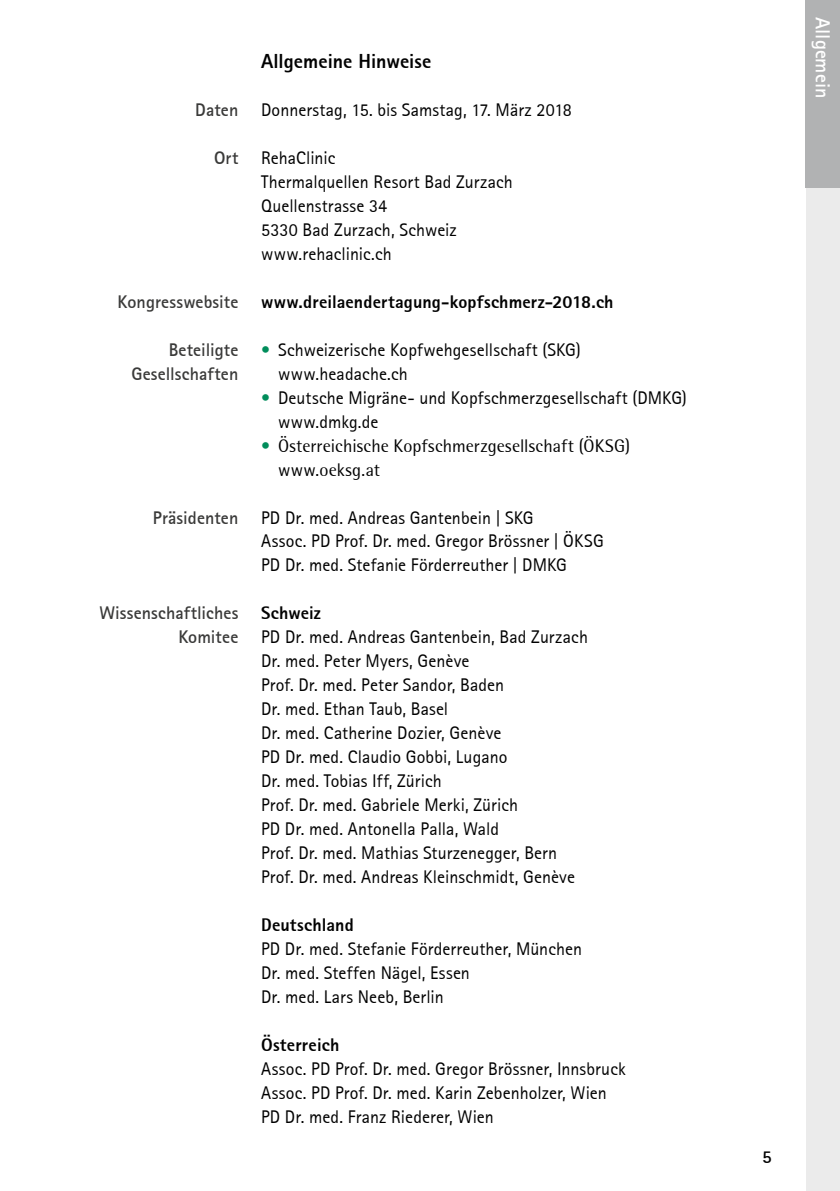
<style>
.page{position:relative;width:840px;height:1191px;background:#fff}
.page>*{position:absolute;margin:0;border:0;box-sizing:border-box;transform-origin:0 0}
.t1{font:800 20px "Libre Sans Serif Black S Si";color:#000}
.t2{font:700 20px "Libre Sans Serif S Si";color:#fff}
.t3{font:18px/24px "Libre Sans Serif S Si";letter-spacing:.005em;color:#000}
.t4{font:700 18px/24px "Libre Sans Serif S Si";letter-spacing:.005em;color:#3a3a39;text-align:right}
.t5{font:800 18px "Libre Sans Serif Black S Si";letter-spacing:.01em;color:#000}
.t6{font:18px/24px "Libre Semi Sans S Si";letter-spacing:.005em;color:#000}
.t7{font:700 18px "Libre Sans Serif S Si";color:#000}
.s1{color:#008d5b}
</style>
<div class="page">
<div style="left:805px;top:0;width:34px;height:1191px;background:#ebebeb"></div>
<div style="left:805px;top:0;width:34px;height:187px;background:#b1b2b3"></div>
<p class="t4" style="left:195px;top:97px;width:45px">Daten</p>
<p class="t4" style="left:214px;top:145px;width:26px">Ort</p>
<p class="t4" style="left:117px;top:289px;width:122px">Kongresswebsite</p>
<p class="t4" style="left:131px;top:337px;width:108px">Beteiligte<br>Gesellschaften</p>
<p class="t4" style="left:153px;top:505px;width:87px">Präsidenten</p>
<p class="t4" style="left:99px;top:601px;width:140px">Wissenschaftliches<br>Komitee</p>
<p class="t1" style="left:261px;top:48px;width:172px">Allgemeine Hinweise</p>
<p class="t3" style="left:261px;top:98px;width:312px">Donnerstag, 15. bis Samstag, 17. März 2018</p>
<p class="t3" style="left:261px;top:146px;width:253px">RehaClinic<br>Thermalquellen Resort Bad Zurzach<br>Quellenstrasse 34<br>5330 Bad Zurzach, Schweiz www.rehaclinic.ch</p>
<p class="t5" style="left:261px;top:290px;width:354px">www.dreilaendertagung-kopfschmerz-2018.ch</p>
<p class="t3" style="left:278px;top:337px;width:304px;text-indent:-17px"><span class="s1">•</span> Schweizerische Kopfwehgesellschaft (SKG) www.headache.ch</p>
<p class="t3" style="left:278px;top:385px;width:410px;text-indent:-17px"><span class="s1">•</span> Deutsche Migräne- und Kopfschmerzgesellschaft (DMKG) www.dmkg.de</p>
<p class="t6" style="left:278px;top:433px;width:353px;text-indent:-17px"><span class="s1">•</span> Österreichische Kopfschmerzgesellschaft (ÖKSG) www.oeksg.at</p>
<p class="t3" style="left:261px;top:505px;width:344px">PD Dr. med. Andreas Gantenbein | SKG<br>Assoc. PD Prof. Dr. med. Gregor Brössner | ÖKSG<br>PD Dr. med. Stefanie Förderreuther | DMKG</p>
<p class="t5" style="left:261px;top:601px;width:61px">Schweiz</p>
<p class="t3" style="left:261px;top:625px;width:328px">PD Dr. med. Andreas Gantenbein, Bad Zurzach Dr. med. Peter Myers, Genève<br>Prof. Dr. med. Peter Sandor, Baden<br>Dr. med. Ethan Taub, Basel<br>Dr. med. Catherine Dozier, Genève<br>PD Dr. med. Claudio Gobbi, Lugano<br>Dr. med. Tobias Iff, Zü rich<br>Prof. Dr. med. Gabriele Merki, Zürich<br>PD Dr. med. Antonella Palla, Wald<br>Prof. Dr. med. Mathias Sturzenegger, Bern Prof. Dr. med. Andreas Kleinschmidt, Genève</p>
<p class="t5" style="left:261px;top:913px;width:94px">Deutschland</p>
<p class="t3" style="left:261px;top:936px;width:322px">PD Dr. med. Stefanie Förderreuther, München<br>Dr. med. Steffen Nägel, Essen<br>Dr. med. Lars Neeb, Berlin</p>
<p class="t5" style="left:261px;top:1033px;width:80px">Österreich</p>
<p class="t3" style="left:261px;top:1056px;width:366px">Assoc. PD Prof. Dr. med. Gregor Brössner, Innsbruck<br>Assoc. PD Prof. Dr. med. Karin Zebenholzer, Wien<br>PD Dr. med. Franz Riederer, Wien</p>
<p class="t2" style="left:835px;top:17px;width:83px;rotate:90deg">Allgemein</p>
<p class="t7" style="left:761px;top:1145px;width:11px">5</p>
</div>
